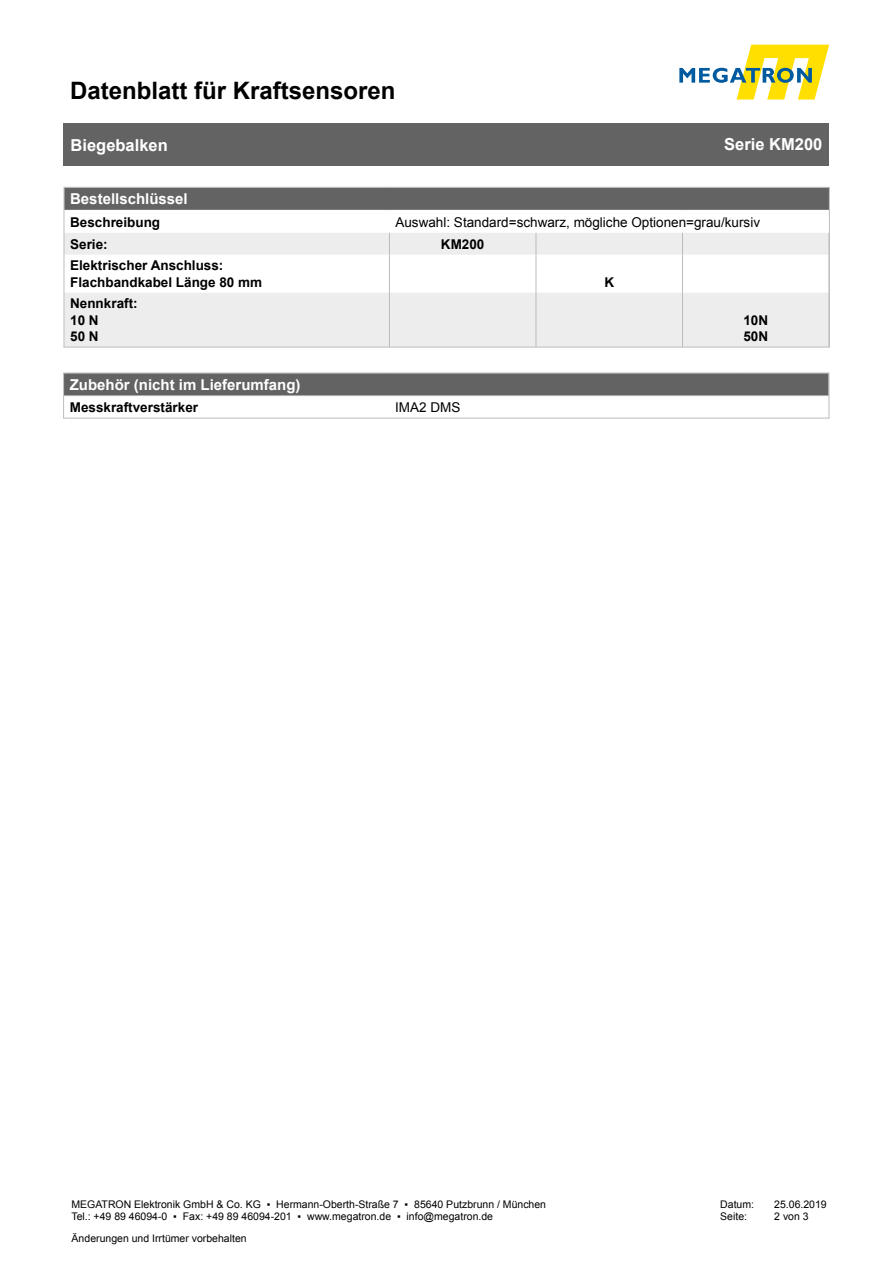
<style>
.page{position:relative;width:893px;height:1263px;background:#fff}
.page>*{position:absolute;margin:0;border:0;box-sizing:border-box;transform-origin:0 0}
.t1{font:700 24px "Arial";color:#000}
.t2{font:700 16.5px "Arial";color:#fff}
.t3{font:700 15px "Arial";color:#fff}
.t4{font:700 13.5px "Arial";color:#000}
.t5{font:13.5px "Arial";color:#000}
.t6{font:10.5px/12.6px "Arial";color:#000}
</style>
<div class="page">
<svg style="left:679px;top:45px;width:150px;height:55px"></svg>
<div style="left:64px;top:123px;width:765px;height:43px;background:#646363"></div>
<svg style="left:66px;top:233px;width:762px;height:112px;fill:#ededed"></svg>
<div style="left:66px;top:189px;width:762px;height:21px;background:#646363"></div>
<svg style="left:389px;top:233px;width:1px;height:22px"></svg>
<svg style="left:536px;top:233px;width:1px;height:22px"></svg>
<svg style="left:682px;top:233px;width:1px;height:22px"></svg>
<hr style="left:389px;top:255px;width:1px;height:38px;background:#bcbcbc">
<hr style="left:536px;top:255px;width:1px;height:38px;background:#bcbcbc">
<hr style="left:682px;top:255px;width:1px;height:38px;background:#bcbcbc">
<hr style="left:389px;top:293px;width:1px;height:54px;background:#bcbcbc">
<hr style="left:536px;top:293px;width:1px;height:54px;background:#bcbcbc">
<hr style="left:682px;top:293px;width:1px;height:54px;background:#bcbcbc">
<div style="left:64px;top:187px;width:766px;height:160px;border:1px solid #bcbcbc"></div>
<div style="left:65px;top:375px;width:762px;height:20px;background:#646363"></div>
<div style="left:63px;top:373px;width:766px;height:45px;border:1px solid #bcbcbc"></div>
<h1 class="t1" style="left:70px;top:74px;width:327px">Datenblatt für Kraftsensoren</h1>
<h2 class="t2" style="left:71px;top:134px;width:99px">Biegebalken</h2>
<h2 class="t2" style="left:724px;top:133px;width:100px">Serie KM200</h2>
<p class="t3" style="left:70px;top:189px;width:119px">Bestellschlüssel</p>
<p class="t4" style="left:70px;top:213px;width:92px">Beschreibung</p>
<p class="t5" style="left:395px;top:213px;width:366px">Auswahl: Standard=schwarz, mögliche Optionen=grau/kursiv</p>
<p class="t4" style="left:70px;top:235px;width:39px">Serie:</p>
<p class="t4" style="left:441px;top:235px;width:45px">KM200</p>
<p class="t4" style="left:70px;top:257px;width:155px">Elektrischer Anschluss:</p>
<p class="t4" style="left:70px;top:273px;width:194px">Flachbandkabel Länge 80 mm</p>
<p class="t4" style="left:604px;top:273px;width:11px">K</p>
<p class="t4" style="left:70px;top:295px;width:69px">Nennkraft:</p>
<p class="t4" style="left:70px;top:311px;width:30px">10 N</p>
<p class="t4" style="left:70px;top:327px;width:30px">50 N</p>
<p class="t4" style="left:743px;top:311px;width:26px">10N</p>
<p class="t4" style="left:743px;top:327px;width:26px">50N</p>
<p class="t3" style="left:70px;top:375px;width:232px">Zubehör (nicht im Lieferumfang)</p>
<p class="t4" style="left:70px;top:398px;width:130px">Messkraftverstärker</p>
<p class="t5" style="left:395px;top:398px;width:67px">IMA2 DMS</p>
<p class="t6" style="left:71px;top:1198px;width:476px">MEGATRON Elektronik GmbH &amp; Co. KG ▪ Hermann-Oberth-Straße 7 ▪ 85640 Putzbrunn / München<br>Tel.: +49 89 46094-0 ▪ Fax: +49 89 46094-201 ▪ www.megatron.de ▪ info@megatron.de</p>
<p class="t6" style="left:720px;top:1198px;width:35px">Datum:</p>
<p class="t6" style="left:774px;top:1198px;width:54px">25.06.2019</p>
<p class="t6" style="left:720px;top:1210px;width:28px">Seite:</p>
<p class="t6" style="left:774px;top:1210px;width:36px">2 von 3</p>
<p class="t6" style="left:72px;top:1232px;width:177px">Änderungen und Irrtümer vorbehalten</p>
</div>
